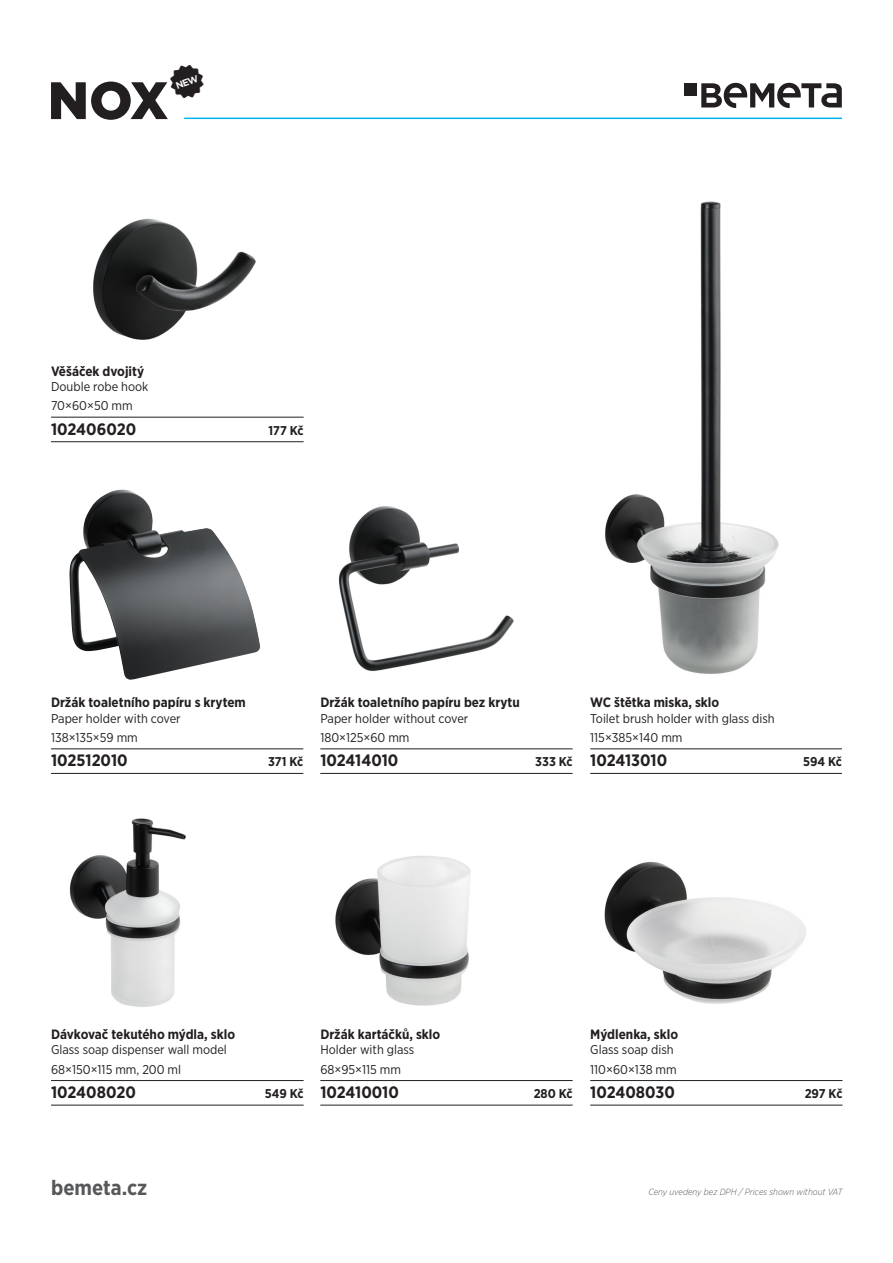
<style>
.page{position:relative;width:893px;height:1263px;background:#fff}
.page>*{position:absolute;margin:0;border:0;box-sizing:border-box;transform-origin:0 0}
.Poznámka{font:700 21px "Gotham Narrow";color:#57585a}
.Kód_produktu_4_sloup{font:700 16.5px "Gotham Narrow";color:#231f20}
.Produkt_BOLD{font:700 13.5px "Gotham Narrow";color:#231f20}
.Produkt_REGULAR{font:12.75px "Gotham Narrow";color:#231f20}
.Rozměr_produktů{font:12.75px "Gotham Narrow";color:#231f20}
.Kód_produktu_4_sloup-2{font:700 12.75px "Gotham Narrow";letter-spacing:-.005em;color:#231f20}
.Poznámka-2{font:italic 300 9px "Gotham Narrow";color:#57585a}
</style>
<div class="page">
<img style="left:604px;top:862px;width:202px;height:142px">
<img style="left:93px;top:218px;width:163px;height:122px">
<img style="left:335px;top:855px;width:136px;height:151px">
<img style="left:69px;top:818px;width:117px;height:189px">
<img style="left:69px;top:489px;width:191px;height:191px">
<img style="left:338px;top:506px;width:176px;height:165px">
<img style="left:605px;top:201px;width:174px;height:473px">
<hr style="left:184px;top:118px;width:658px;height:1px;background:#00b6f0">
<hr style="left:320px;top:748px;width:253px;height:1px;background:#231f20">
<hr style="left:320px;top:773px;width:253px;height:1px;background:#231f20">
<hr style="left:320px;top:1080px;width:253px;height:1px;background:#231f20">
<hr style="left:320px;top:1105px;width:253px;height:1px;background:#231f20">
<hr style="left:590px;top:1080px;width:252px;height:1px;background:#231f20">
<hr style="left:590px;top:1105px;width:252px;height:1px;background:#231f20">
<hr style="left:590px;top:748px;width:252px;height:1px;background:#231f20">
<hr style="left:590px;top:773px;width:252px;height:1px;background:#231f20">
<hr style="left:51px;top:417px;width:253px;height:1px;background:#231f20">
<hr style="left:51px;top:441px;width:253px;height:1px;background:#231f20">
<hr style="left:51px;top:1080px;width:253px;height:1px;background:#231f20">
<hr style="left:51px;top:1105px;width:253px;height:1px;background:#231f20">
<hr style="left:51px;top:748px;width:252px;height:1px;background:#231f20">
<hr style="left:51px;top:773px;width:252px;height:1px;background:#231f20">
<svg style="left:701px;top:83px;width:141px;height:25px"></svg>
<div style="left:684px;top:83px;width:12px;height:12px;background:#231f20"></div>
<svg style="left:51px;top:81px;width:153px;height:39px"></svg>
<p class="Produkt_BOLD" style="left:51px;top:362px;width:95px">Věšáček dvojitý</p>
<p class="Produkt_REGULAR" style="left:51px;top:378px;width:99px">Double robe hook</p>
<p class="Rozměr_produktů" style="left:51px;top:398px;width:83px">70×60×50 mm</p>
<p class="Kód_produktu_4_sloup" style="left:51px;top:418px;width:87px">102406020</p>
<p class="Kód_produktu_4_sloup-2" style="left:268px;top:422px;width:37px">177 Kč</p>
<p class="Produkt_BOLD" style="left:51px;top:694px;width:196px">Držák toaletního papíru s krytem</p>
<p class="Produkt_REGULAR" style="left:51px;top:710px;width:131px">Paper holder with cover</p>
<p class="Rozměr_produktů" style="left:51px;top:730px;width:88px">138×135×59 mm</p>
<p class="Kód_produktu_4_sloup" style="left:51px;top:750px;width:78px">102512010</p>
<p class="Kód_produktu_4_sloup-2" style="left:268px;top:753px;width:37px">371 Kč</p>
<p class="Produkt_BOLD" style="left:320px;top:694px;width:201px">Držák toaletního papíru bez krytu</p>
<p class="Produkt_REGULAR" style="left:320px;top:710px;width:150px">Paper holder without cover</p>
<p class="Rozměr_produktů" style="left:320px;top:730px;width:91px">180×125×60 mm</p>
<p class="Kód_produktu_4_sloup" style="left:320px;top:750px;width:80px">102414010</p>
<p class="Kód_produktu_4_sloup-2" style="left:535px;top:753px;width:39px">333 Kč</p>
<p class="Produkt_BOLD" style="left:590px;top:694px;width:131px">WC štětka miska, sklo</p>
<p class="Produkt_REGULAR" style="left:590px;top:710px;width:186px">Toilet brush holder with glass dish</p>
<p class="Rozměr_produktů" style="left:590px;top:730px;width:94px">115×385×140 mm</p>
<p class="Kód_produktu_4_sloup" style="left:590px;top:750px;width:78px">102413010</p>
<p class="Kód_produktu_4_sloup-2" style="left:803px;top:753px;width:40px">594 Kč</p>
<p class="Produkt_BOLD" style="left:51px;top:1025px;width:186px">Dávkovač tekutého mýdla, sklo</p>
<p class="Produkt_REGULAR" style="left:51px;top:1042px;width:177px">Glass soap dispenser wall model</p>
<p class="Rozměr_produktů" style="left:51px;top:1061px;width:132px">68×150×115 mm, 200 ml</p>
<p class="Kód_produktu_4_sloup" style="left:51px;top:1081px;width:86px">102408020</p>
<p class="Kód_produktu_4_sloup-2" style="left:265px;top:1085px;width:40px">549 Kč</p>
<p class="Produkt_BOLD" style="left:320px;top:1025px;width:121px">Držák kartáčků, sklo</p>
<p class="Produkt_REGULAR" style="left:320px;top:1042px;width:95px">Holder with glass</p>
<p class="Rozměr_produktů" style="left:320px;top:1061px;width:82px">68×95×115 mm</p>
<p class="Kód_produktu_4_sloup" style="left:320px;top:1081px;width:80px">102410010</p>
<p class="Kód_produktu_4_sloup-2" style="left:534px;top:1085px;width:40px">280 Kč</p>
<p class="Produkt_BOLD" style="left:590px;top:1025px;width:89px">Mýdlenka, sklo</p>
<p class="Produkt_REGULAR" style="left:590px;top:1042px;width:85px">Glass soap dish</p>
<p class="Rozměr_produktů" style="left:590px;top:1061px;width:88px">110×60×138 mm</p>
<p class="Kód_produktu_4_sloup" style="left:590px;top:1081px;width:86px">102408030</p>
<p class="Kód_produktu_4_sloup-2" style="left:805px;top:1085px;width:39px">297 Kč</p>
<p class="Poznámka" style="left:51px;top:1174px;width:98px">bemeta.cz</p>
<p class="Poznámka-2" style="left:648px;top:1186px;width:196px">Ceny uvedeny bez DPH / Prices shown without VAT</p>
</div>
